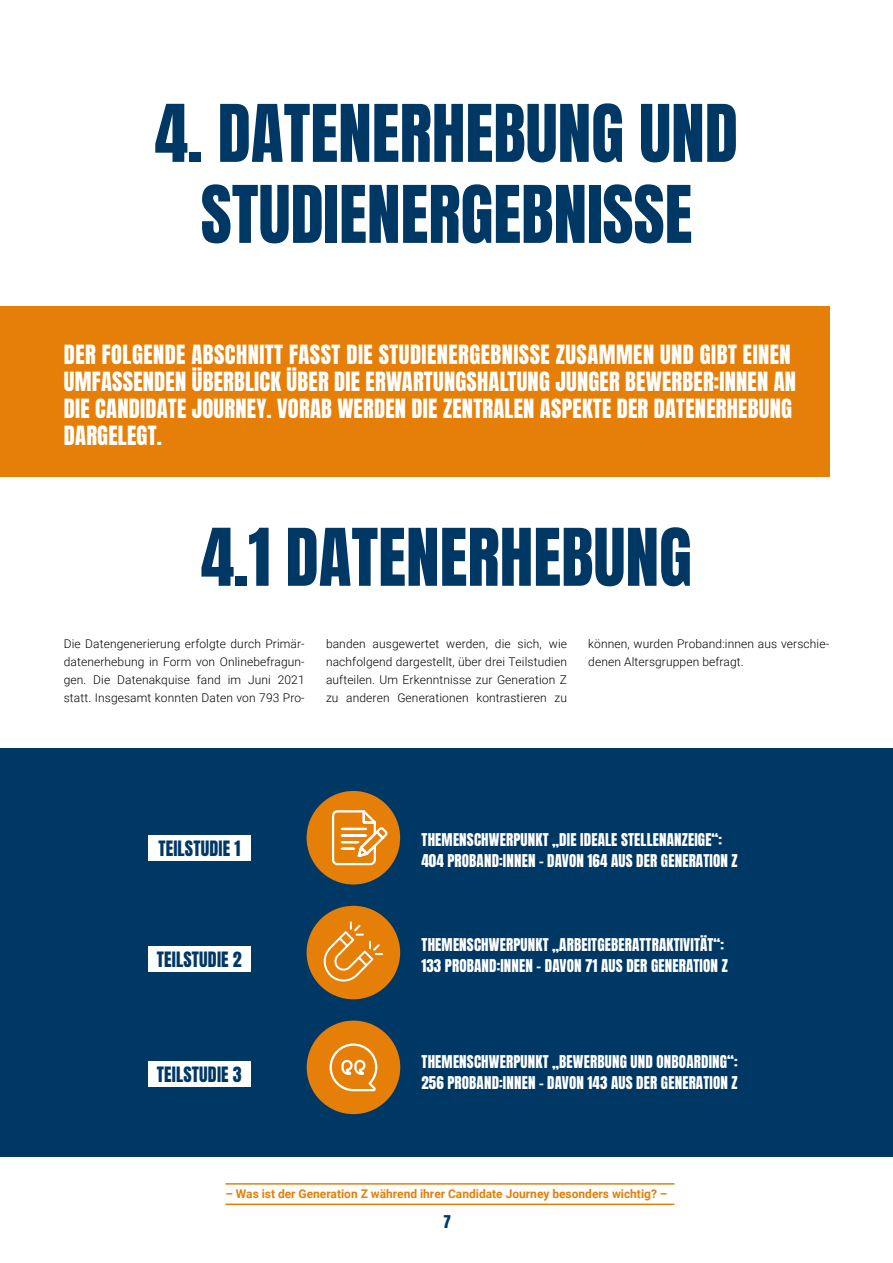
<style>
.page{position:relative;width:893px;height:1263px;background:#fff}
.page>*{position:absolute;margin:0;border:0;box-sizing:border-box;transform-origin:0 0}
.t1{font:67.5px/81px "Anton";color:#003865;text-align:center}
.t2{font:22.5px/27px "Anton";letter-spacing:.01em;color:#fff}
.t3{font:18px "Anton";letter-spacing:.01em;color:#003865}
.t4{font:15px/21px "Anton";letter-spacing:.01em;color:#fff}
.t5{font:15px "Anton";color:#003865}
.t6{font:300 12px/18px "Roboto";letter-spacing:.01em;color:#000;text-align:justify}
.t7{font:700 12px "Roboto";color:#e57f07}
</style>
<div class="page">
<hr style="left:225px;top:1183px;width:449px;height:1px;background:#e57f07">
<hr style="left:225px;top:1203px;width:449px;height:2px;background:#e57f07">
<div style="left:0;top:748px;width:893px;height:409px;background:#003865"></div>
<div style="left:0;top:307px;width:829px;height:170px;background:#e57f07"></div>
<div style="left:148px;top:835px;width:103px;height:26px;background:#fff"></div>
<div style="left:148px;top:946px;width:103px;height:26px;background:#fff"></div>
<div style="left:148px;top:1061px;width:103px;height:26px;background:#fff"></div>
<div style="left:307px;top:791px;width:93px;height:93px;background:#e57f07;border-radius:50%"></div>
<svg style="left:331px;top:808px;width:59px;height:58px"></svg>
<div style="left:307px;top:1020px;width:93px;height:94px;background:#e57f07;border-radius:50%"></div>
<svg style="left:329px;top:1043px;width:49px;height:49px"></svg>
<div style="left:307px;top:906px;width:93px;height:93px;background:#e57f07;border-radius:50%"></div>
<svg style="left:324px;top:921px;width:59px;height:60px"></svg>
<h1 class="t1" style="left:155px;top:98px;width:585px">4. DATENERHEBUNG UND<br>STUDIENERGEBNISSE</h1>
<p class="t2" style="left:64px;top:343px;width:734px">DER FOLGENDE ABSCHNITT FASST DIE STUDIENERGEBNISSE ZUSAMMEN UND GIBT EINEN UMFASSENDEN ÜBERBLICK ÜBER DIE ERWARTUNGSHALTUNG JUNGER BEWERBER:INNEN AN DIE CANDIDATE JOURNEY. VORAB WERDEN DIE ZENTRALEN ASPEKTE DER DATENERHEBUNG DARGELEGT.</p>
<h1 class="t1" style="left:201px;top:522px;width:492px">4.1 DATENERHEBUNG</h1>
<p class="t6" style="left:64px;top:634px;width:242px">Die Datengenerierung erfolgte durch Primär&shy;datenerhebung in Form von Onlinebefragun&shy;gen. Die Datenakquise fand im Juni 2021 statt. Insgesamt konnten Daten von 793 Pro-</p>
<p class="t6" style="left:326px;top:634px;width:242px">banden ausgewertet werden, die sich, wie nachfolgend dargestellt, über drei Teilstudien aufteilen. Um Erkenntnisse zur Generation Z zu anderen Generationen kontrastieren zu</p>
<p class="t6" style="left:588px;top:634px;width:242px">können, wurden Proband:innen aus verschie&shy;denen Altersgruppen befragt.</p>
<h3 class="t3" style="left:158px;top:839px;width:83px">TEILSTUDIE 1</h3>
<h3 class="t3" style="left:157px;top:950px;width:86px">TEILSTUDIE 2</h3>
<h3 class="t3" style="left:157px;top:1065px;width:86px">TEILSTUDIE 3</h3>
<p class="t4" style="left:421px;top:830px;width:318px">THEMENSCHWERPUNKT „DIE IDEALE STELLENANZEIGE“:<br>404 PROBAND:INNEN – DAVON 164 AUS DER GENERATION Z</p>
<p class="t4" style="left:421px;top:935px;width:308px">THEMENSCHWERPUNKT „ARBEITGEBERATTRAKTIVITÄT“:<br>133 PROBAND:INNEN – DAVON 71 AUS DER GENERATION Z</p>
<p class="t4" style="left:421px;top:1052px;width:318px">THEMENSCHWERPUNKT „BEWERBUNG UND ONBOARDING“:<br>256 PROBAND:INNEN – DAVON 143 AUS DER GENERATION Z</p>
<p class="t7" style="left:225px;top:1186px;width:444px">– Was ist der Generation Z während ihrer Candidate Journey besonders wichtig? –</p>
<p class="t5" style="left:443px;top:1214px;width:9px">7</p>
</div>
